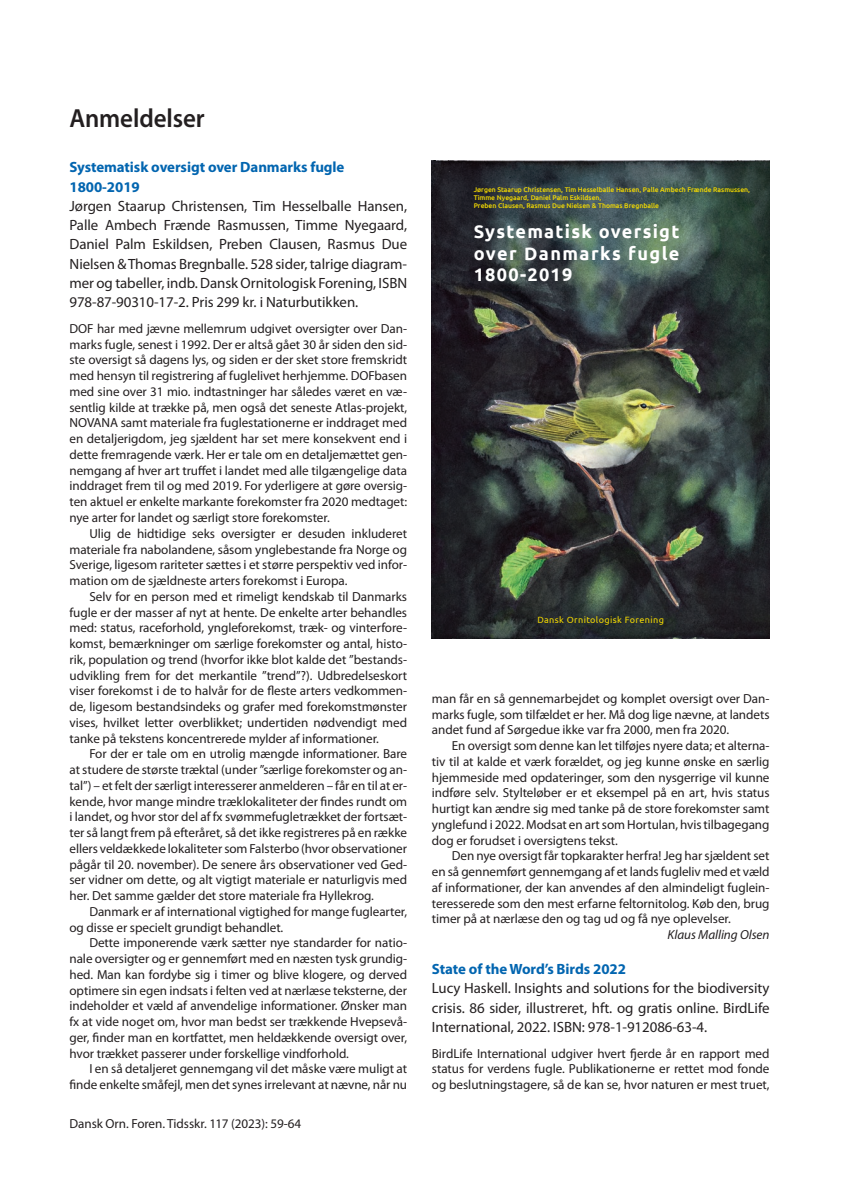
<style>
.page{position:relative;width:844px;height:1191px;background:#fff}
.page>*{position:absolute;margin:0;border:0;box-sizing:border-box;transform-origin:0 0}
.t1{font:600 26.25px "Myriad Pro";letter-spacing:-.005em;color:#231f20;scale:.95 1}
.t2{font:700 18.2px/21.7px "Ubuntu";letter-spacing:.07em;color:#fff;text-align:justify}
.t3{font:14.88px/19.2px "Myriad Pro";letter-spacing:-.005em;color:#231f20;text-align:justify}
.t4{font:700 14.88px/19.2px "Myriad Pro";letter-spacing:-.005em;color:#0265b0}
.t5{font:13.12px/15.8px "Myriad Pro";letter-spacing:-.005em;color:#231f20;text-align:justify}
.t6{font:italic 13.12px "Myriad Pro";letter-spacing:-.005em;color:#231f20}
.t7{font:9.1px "Ubuntu";letter-spacing:.04em;color:#f3d901}
.t8{font:500 6.83px/8.2px "Ubuntu";color:#f3d901}
</style>
<div class="page">
<img style="left:432px;top:161px;width:337px;height:477px">
<h1 class="t1" style="left:69px;top:101px;width:144px">Anmeldelser</h1>
<p class="t4" style="left:69px;top:157px;width:276px">Systematisk oversigt over Danmarks fugle<br>1800-2019</p>
<p class="t3" style="left:69px;top:196px;width:339px">Jørgen Staarup Christensen, Tim Hesselballe Hansen, Palle Ambech Frænde Rasmussen, Timme Nyegaard, Daniel Palm Eskildsen, Preben Clausen, Rasmus Due Nielsen &amp; Thomas Bregnballe. 528 sider, talrige diagram&shy;mer og tabeller, indb. Dansk Ornitologisk Forening, ISBN 978-87-90310-17-2. Pris 299 kr. i Naturbutikken.</p>
<p class="t5" style="left:69px;top:320px;width:339px">DOF har med jævne mellemrum udgivet oversigter over Dan&shy;marks fugle, senest i 1992. Der er altså gået 30 år siden den sid&shy;ste oversigt så dagens lys, og siden er der sket store fremskridt med hensyn til registrering af fuglelivet herhjemme. DOFbasen med sine over 31 mio. indtastninger har således været en væ&shy;sentlig kilde at trække på, men også det seneste Atlas-projekt, NOVANA samt materiale fra fuglestationerne er inddraget med en detaljerigdom, jeg sjældent har set mere konsekvent end i dette fremragende værk. Her er tale om en detaljemættet gen&shy;nemgang af hver art truffet i landet med alle tilgængelige data inddraget frem til og med 2019. For yderligere at gøre oversig&shy;ten aktuel er enkelte markante forekomster fra 2020 medtaget: nye arter for landet og særligt store forekomster.</p>
<p class="t5" style="left:69px;top:525px;width:339px;text-indent:20px">Ulig de hidtidige seks oversigter er desuden inkluderet materiale fra nabolandene, såsom ynglebestande fra Norge og Sverige, ligesom rariteter sættes i et større perspektiv ved infor&shy;mation om de sjældneste arters forekomst i Europa.</p>
<p class="t5" style="left:69px;top:588px;width:339px;text-indent:20px">Selv for en person med et rimeligt kendskab til Danmarks fugle er der masser af nyt at hente. De enkelte arter behandles med: status, raceforhold, yngleforekomst, træk- og vinterfore&shy;komst, bemærkninger om særlige forekomster og antal, histo&shy;rik, population og trend (hvorfor ikke blot kalde det ”bestands&shy;udvikling frem for det merkantile ”trend”?). Udbredelseskort viser forekomst i de to halvår for de fleste arters vedkommen&shy;de, ligesom bestandsindeks og grafer med forekomstmønster vises, hvilket letter overblikket; undertiden nødvendigt med tanke på tekstens koncentrerede mylder af informationer.</p>
<p class="t5" style="left:69px;top:746px;width:339px;text-indent:20px">For der er tale om en utrolig mængde informationer. Bare at studere de største træktal (under ”særlige forekomster og an&shy;tal”) – et felt der særligt interesserer anmelderen – får en til at er&shy;kende, hvor mange mindre træklokaliteter der findes rundt om i landet, og hvor stor del af fx svømmefugletrækket der fortsæt&shy;ter så langt frem på efteråret, så det ikke registreres på en række ellers veldækkede lokaliteter som Falsterbo (hvor observationer pågår til 20. november). De senere års observationer ved Ged&shy;ser vidner om dette, og alt vigtigt materiale er naturligvis med her. Det samme gælder det store materiale fra Hyllekrog.</p>
<p class="t5" style="left:69px;top:903px;width:339px;text-indent:20px">Danmark er af international vigtighed for mange fuglearter, og disse er specielt grundigt behandlet.</p>
<p class="t5" style="left:69px;top:935px;width:339px;text-indent:20px">Dette imponerende værk sætter nye standarder for natio&shy;nale oversigter og er gennemført med en næsten tysk grundig&shy;hed. Man kan fordybe sig i timer og blive klogere, og derved optimere sin egen indsats i felten ved at nærlæse teksterne, der indeholder et væld af anvendelige informationer. Ønsker man fx at vide noget om, hvor man bedst ser trækkende Hvepsevå&shy;ger, finder man en kortfattet, men heldækkende oversigt over, hvor trækket passerer under forskellige vindforhold.</p>
<p class="t5" style="left:69px;top:1061px;width:339px;text-align:right">I en så detaljeret gennemgang vil det måske være muligt at finde enkelte småfejl, men det synes irrelevant at nævne, når nu</p>
<p class="t5" style="left:69px;top:1116px;width:233px">Dansk Orn. Foren. Tidsskr. 117 (2023): 59-64</p>
<p class="t8" style="left:473px;top:185px;width:278px">Jørgen Staarup Christensen, Tim Hesselballe Hansen, Palle Ambech Frænde Rasmussen,<br>Timme Nyegaard, Daniel Palm Eskildsen,<br>Preben Clausen, Rasmus Due Nielsen &amp; Thomas Bregnballe</p>
<h2 class="t2" style="left:473px;top:220px;width:207px">Systematisk oversigt over Danmarks fugle 1800-2019</h2>
<p class="t7" style="left:537px;top:614px;width:128px">Dansk Ornitologisk Forening</p>
<p class="t5" style="left:432px;top:690px;width:339px">man får en så gennemarbejdet og komplet oversigt over Dan&shy;marks fugle, som tilfældet er her. Må dog lige nævne, at landets andet fund af Sørgedue ikke var fra 2000, men fra 2020.</p>
<p class="t5" style="left:432px;top:737px;width:339px;text-indent:20px">En oversigt som denne kan let tilføjes nyere data; et alterna&shy;tiv til at kalde et værk forældet, og jeg kunne ønske en særlig hjemmeside med opdateringer, som den nysgerrige vil kunne indføre selv. Stylteløber er et eksempel på en art, hvis status hurtigt kan ændre sig med tanke på de store forekomster samt ynglefund i 2022. Modsat en art som Hortulan, hvis tilbagegang dog er forudset i oversigtens tekst.</p>
<p class="t5" style="left:432px;top:848px;width:339px;text-indent:20px">Den nye oversigt får topkarakter herfra! Jeg har sjældent set en så gennemført gennemgang af et lands fugleliv med et væld af informationer, der kan anvendes af den almindeligt fuglein&shy;teresserede som den mest erfarne feltornitolog. Køb den, brug timer på at nærlæse den og tag ud og få nye oplevelser.</p>
<p class="t6" style="left:667px;top:926px;width:103px">Klaus Malling Olsen</p>
<p class="t4" style="left:432px;top:959px;width:195px">State of the Word’s Birds 2022</p>
<p class="t3" style="left:432px;top:978px;width:339px">Lucy Haskell. Insights and solutions for the biodiversity crisis. 86 sider, illustreret, hft. og gratis online. BirdLife International, 2022. ISBN: 978-1-912086-63-4.</p>
<p class="t5" style="left:432px;top:1045px;width:339px">BirdLife International udgiver hvert fjerde år en rapport med status for verdens fugle. Publikationerne er rettet mod fonde og beslutningstagere, så de kan se, hvor naturen er mest truet,</p>
</div>
